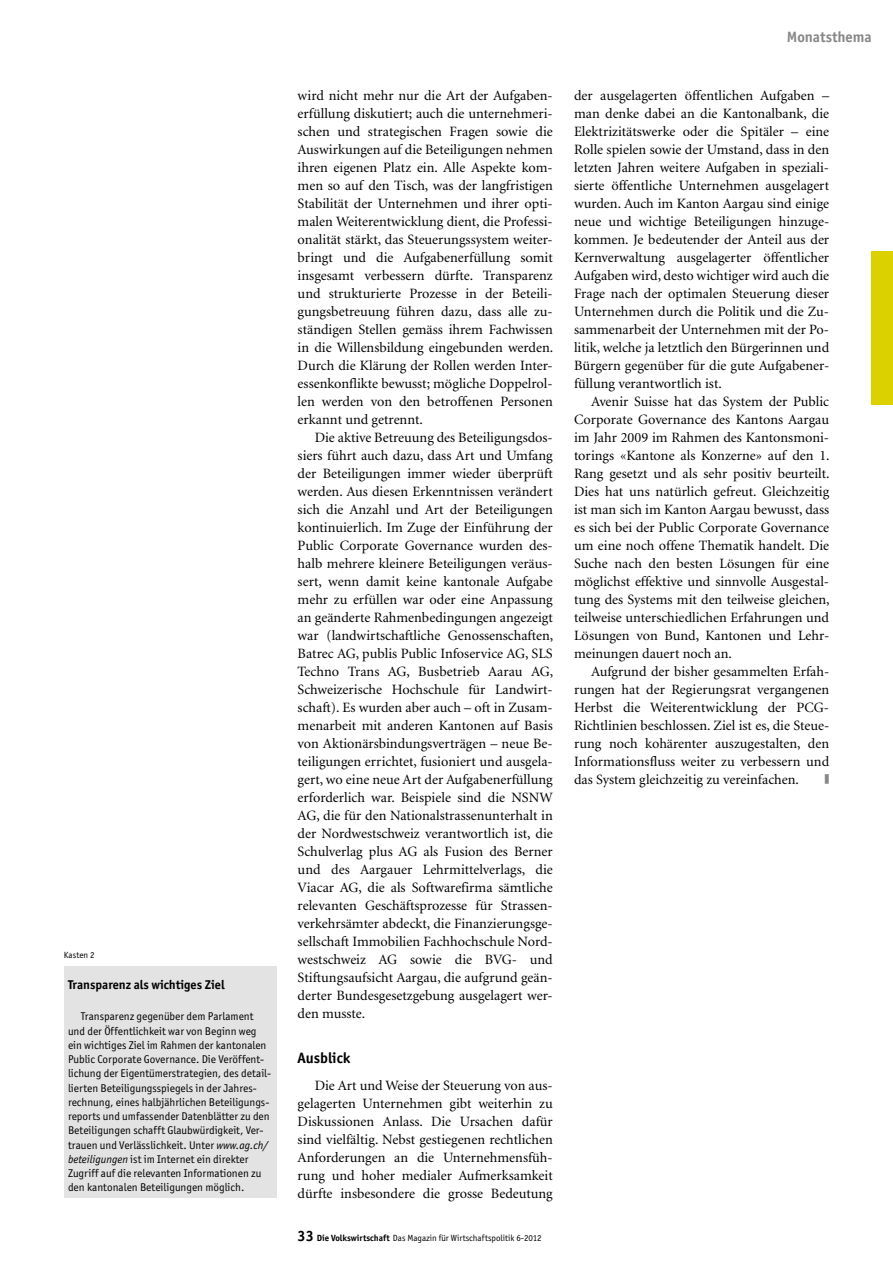
<style>
.page{position:relative;width:893px;height:1263px;background:#fff}
.page>*{position:absolute;margin:0;border:0;box-sizing:border-box;transform-origin:0 0}
.t1{font:700 15px "Officina San ITC";color:#868786}
.t2{font:700 15px "Officina San ITC";color:#000}
.t3{font:14.25px/18px "Minion";color:#000;text-align:justify}
.t4{font:700 12.75px "Officina San ITC";color:#000}
.t5{font:12px "Universal Newswith Comm Pi";color:#868786;scale:.4 1}
.t6{font:11.25px/14.2px "Officina San ITC";color:#000}
.t7{font:9px "Officina San ITC";color:#000}
.s1{font-style:italic}
.s2{font-weight:700;font-size:15px}
.s3{font-weight:700}
</style>
<div class="page">
<div style="left:872px;top:252px;width:21px;height:153px;background:#dcd100"></div>
<div style="left:64px;top:966px;width:212px;height:231px;background:#e3e3e3"></div>
<p class="t7" style="left:64px;top:950px;width:32px">Kasten 2</p>
<p class="t4" style="left:68px;top:977px;width:158px">Transparenz als wichtiges Ziel</p>
<p class="t6" style="left:68px;top:1009px;width:205px;text-indent:13px">Transparenz gegenüber dem Parlament und der Öffentlichkeit war von Beginn weg ein wichtiges Ziel im Rahmen der kantonalen Public Corporate Governance. Die Veröffent&shy;lichung der Eigentümerstrategien, des detail&shy;lierten Beteiligungsspiegels in der Jahres&shy;rechnung, eines halbjährlichen Beteiligungs&shy;reports und umfassender Datenblätter zu den Beteiligungen schafft Glaubwürdigkeit, Ver&shy;trauen und Verlässlichkeit. Unter <span class="s1">www.ag.ch/ beteiligungen</span> ist im Internet ein direkter Zugriff auf die relevanten Informationen zu den kantonalen Beteiligungen möglich.</p>
<p class="t3" style="left:298px;top:86px;width:257px;text-align:left">wird nicht mehr nur die Art der Aufgaben&shy;erfüllung diskutiert; auch die unternehmeri&shy;schen und strategischen Fragen sowie die Auswirkungen auf die Beteiligungen nehmen ihren eigenen Platz ein. Alle Aspekte kom&shy;men so auf den Tisch, was der langfristigen Stabilität der Unternehmen und ihrer opti&shy;malen Weiterentwicklung dient, die Professi&shy;onalität stärkt, das Steuerungssystem weiter&shy;bringt und die Aufgabenerfüllung somit insgesamt verbessern dürfte. Transparenz und strukturierte Prozesse in der Beteili&shy;gungsbetreuung führen dazu, dass alle zu&shy;ständigen Stellen gemäss ihrem Fachwissen in die Willensbildung eingebunden werden.<br>Durch die Klärung der Rollen werden Inter&shy;essenkonflikte bewusst; mögliche Doppelrol&shy;len werden von den betroffenen Personen erkannt und getrennt.</p>
<p class="t3" style="left:298px;top:428px;width:257px;text-indent:17px">Die aktive Betreuung des Beteiligungsdos&shy;siers führt auch dazu, dass Art und Umfang der Beteiligungen immer wieder überprüft werden. Aus diesen Erkenntnissen verändert sich die Anzahl und Art der Beteiligungen kontinuierlich. Im Zuge der Einführung der Public Corporate Governance wurden des&shy;halb mehrere kleinere Beteiligungen veräus&shy;sert, wenn damit keine kantonale Aufgabe mehr zu erfüllen war oder eine Anpassung an geänderte Rahmenbedingungen angezeigt war (landwirtschaftliche Genossenschaften, Batrec AG, publis Public Infoservice AG, SLS Techno Trans AG, Busbetrieb Aarau AG, Schweizerische Hochschule für Landwirt&shy;schaft). Es wurden aber auch – oft in Zusam&shy;menarbeit mit anderen Kantonen auf Basis von Aktionärsbindungsverträgen – neue Be&shy;teiligungen errichtet, fusioniert und ausgela&shy;gert, wo eine neue Art der Aufgabenerfüllung erforderlich war. Beispiele sind die NSNW AG, die für den Nationalstrassenunterhalt in der Nordwestschweiz verantwortlich ist, die Schulverlag plus AG als Fusion des Berner und des Aargauer Lehrmittelverlags, die Viacar AG, die als Softwarefirma sämtliche relevanten Geschäftsprozesse für Strassen&shy;verkehrsämter abdeckt, die Finanzierungsge&shy;sellschaft Immobilien Fachhochschule Nord&shy;westschweiz AG sowie die BVG- und Stiftungsaufsicht Aargau, die aufgrund geän&shy;derter Bundesgesetzgebung ausgelagert wer&shy;den musste.</p>
<p class="t2" style="left:298px;top:1048px;width:54px">Ausblick</p>
<p class="t3" style="left:298px;top:1076px;width:257px;text-indent:17px">Die Art und Weise der Steuerung von aus&shy;gelagerten Unternehmen gibt weiterhin zu Diskussionen Anlass. Die Ursachen dafür sind vielfältig. Nebst gestiegenen rechtlichen Anforderungen an die Unternehmensfüh&shy;rung und hoher medialer Aufmerksamkeit dürfte insbesondere die grosse Bedeutung</p>
<p class="t7" style="left:298px;top:1232px;width:246px"><span class="s2">33</span> <span class="s3">Die Volkswirtschaft</span> Das Magazin für Wirtschaftspolitik 6-2012</p>
<p class="t1" style="left:787px;top:27px;width:86px">Monatsthema</p>
<p class="t3" style="left:574px;top:86px;width:257px">der ausgelagerten öffentlichen Aufgaben – man denke dabei an die Kantonalbank, die Elektrizitätswerke oder die Spitäler – eine Rolle spielen sowie der Umstand, dass in den letzten Jahren weitere Aufgaben in speziali&shy;sierte öffentliche Unternehmen ausgelagert wurden. Auch im Kanton Aargau sind einige neue und wichtige Beteiligungen hinzuge&shy;kommen. Je bedeutender der Anteil aus der Kernverwaltung ausgelagerter öffentlicher Aufgaben wird, desto wichtiger wird auch die Frage nach der optimalen Steuerung dieser Unternehmen durch die Politik und die Zu&shy;sammenarbeit der Unternehmen mit der Po&shy;litik, welche ja letztlich den Bürgerinnen und Bürgern gegenüber für die gute Aufgabener&shy;füllung verantwortlich ist.</p>
<p class="t3" style="left:574px;top:392px;width:257px;text-indent:17px">Avenir Suisse hat das System der Public Corporate Governance des Kantons Aargau im Jahr 2009 im Rahmen des Kantonsmoni&shy;torings «Kantone als Konzerne» auf den 1.<br>Rang gesetzt und als sehr positiv beurteilt.<br>Dies hat uns natürlich gefreut. Gleichzeitig ist man sich im Kanton Aargau bewusst, dass es sich bei der Public Corporate Governance um eine noch offene Thematik handelt. Die Suche nach den besten Lösungen für eine möglichst effektive und sinnvolle Ausgestal&shy;tung des Systems mit den teilweise gleichen, teilweise unterschiedlichen Erfahrungen und Lösungen von Bund, Kantonen und Lehr&shy;meinungen dauert noch an.</p>
<p class="t3" style="left:574px;top:662px;width:257px;text-indent:17px">Aufgrund der bisher gesammelten Erfah&shy;rungen hat der Regierungsrat vergangenen Herbst die Weiterentwicklung der PCG-Richtlinien beschlossen. Ziel ist es, die Steue&shy;rung noch kohärenter auszugestalten, den Informationsfluss weiter zu verbessern und das System gleichzeitig zu vereinfachen.</p>
<p class="t5" style="left:825px;top:774px;width:12px">m</p>
</div>
